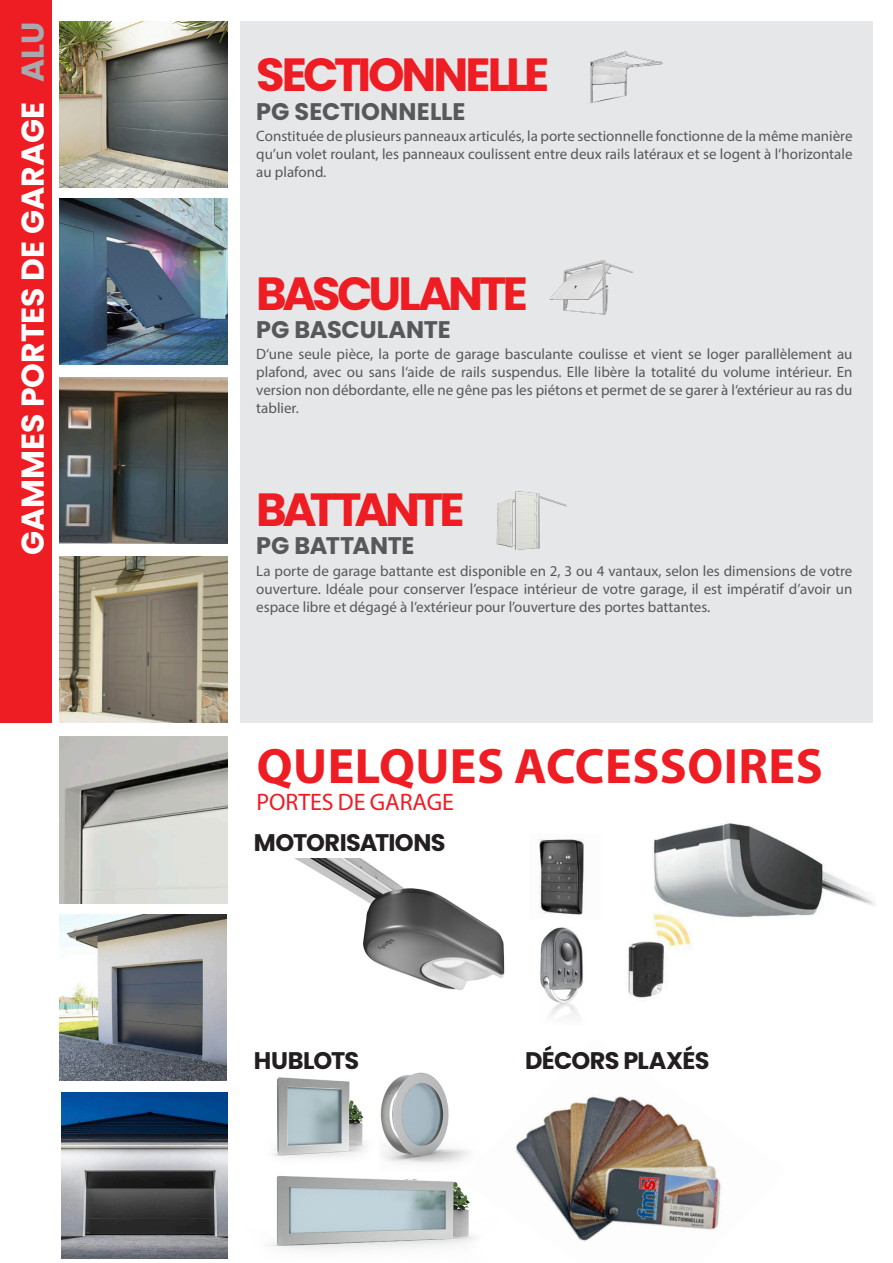
<style>
.page{position:relative;width:893px;height:1263px;background:#fff}
.page>*{position:absolute;margin:0;border:0;box-sizing:border-box;transform-origin:0 0}
.t1{font:700 49.95px "Myriad Pro";letter-spacing:.01em;color:#ee1d23}
.t2{font:700 46.5px "Poppins";letter-spacing:-.085em;color:#ee1d23}
.t3{font:700 31.5px "Poppins";color:#fff}
.t4{font:700 24px "Poppins";letter-spacing:-.005em;color:#57585a}
.t5{font:700 24px "Poppins";letter-spacing:-.025em;color:#231f20}
.t6{font:23.85px "Myriad Pro";letter-spacing:-.005em;color:#ee1d23}
.t7{font:15px/18px "Myriad Pro";color:#57585a;text-align:justify}
.s1{color:#a8a9ad}
</style>
<div class="page">
<img style="left:380px;top:1072px;width:83px;height:92px">
<img style="left:273px;top:1077px;width:93px;height:81px">
<div style="left:48px;top:21px;width:825px;height:701px;background:#e6e7e9"></div>
<div style="left:48px;top:0;width:192px;height:1263px;background:#fff"></div>
<div style="left:0;top:0;width:52px;height:722px;background:#ee1d23"></div>
<img style="left:60px;top:556px;width:168px;height:166px">
<img style="left:60px;top:377px;width:168px;height:167px">
<img style="left:60px;top:199px;width:168px;height:166px">
<img style="left:60px;top:914px;width:167px;height:166px">
<img style="left:61px;top:1093px;width:166px;height:165px">
<img style="left:60px;top:737px;width:168px;height:166px">
<img style="left:296px;top:859px;width:209px;height:131px">
<img style="left:540px;top:928px;width:43px;height:89px">
<img style="left:539px;top:839px;width:45px;height:76px">
<img style="left:463px;top:1096px;width:258px;height:145px">
<img style="left:269px;top:1165px;width:228px;height:85px">
<img style="left:628px;top:823px;width:247px;height:175px">
<img style="left:496px;top:491px;width:71px;height:59px">
<img style="left:549px;top:260px;width:84px;height:55px">
<img style="left:590px;top:51px;width:73px;height:52px">
<img style="left:60px;top:21px;width:168px;height:166px">
<p class="t3" style="left:14px;top:555px;width:535px;rotate:-90deg">GAMMES PORTES DE GARAGE <span class="s1">ALU</span></p>
<p class="t2" style="left:256px;top:48px;width:295px">SECTIONNELLE</p>
<p class="t4" style="left:256px;top:98px;width:211px">PG SECTIONNELLE</p>
<p class="t7" style="left:256px;top:127px;width:598px">Constituée de plusieurs panneaux articulés, la porte sectionnelle fonctionne de la même manière qu’un volet roulant, les panneaux coulissent entre deux rails latéraux et se logent à l‘horizontale au plafond.</p>
<p class="t2" style="left:256px;top:267px;width:273px">BASCULANTE</p>
<p class="t4" style="left:256px;top:316px;width:196px">PG BASCULANTE</p>
<p class="t7" style="left:256px;top:345px;width:598px">D‘une seule pièce, la porte de garage basculante coulisse et vient se loger parallèlement au plafond, avec ou sans l‘aide de rails suspendus. Elle libère la totalité du volume intérieur. En version non débordante, elle ne gêne pas les piétons et permet de se garer à l‘extérieur au ras du tablier.</p>
<p class="t2" style="left:256px;top:482px;width:210px">BATTANTE</p>
<p class="t4" style="left:256px;top:532px;width:160px">PG BATTANTE</p>
<p class="t7" style="left:256px;top:562px;width:598px">La porte de garage battante est disponible en 2, 3 ou 4 vantaux, selon les dimensions de votre ouverture. Idéale pour conserver l’espace intérieur de votre garage, il est impératif d’avoir un espace libre et dégagé à l’extérieur pour l’ouverture des portes battantes.</p>
<p class="t1" style="left:257px;top:734px;width:567px">QUELQUES ACCESSOIRES</p>
<p class="t6" style="left:257px;top:787px;width:199px">PORTES DE GARAGE</p>
<p class="t5" style="left:254px;top:828px;width:193px">MOTORISATIONS</p>
<p class="t5" style="left:254px;top:1047px;width:107px">HUBLOTS</p>
<p class="t5" style="left:525px;top:1047px;width:186px">DÉCORS PLAXÉS</p>
</div>
